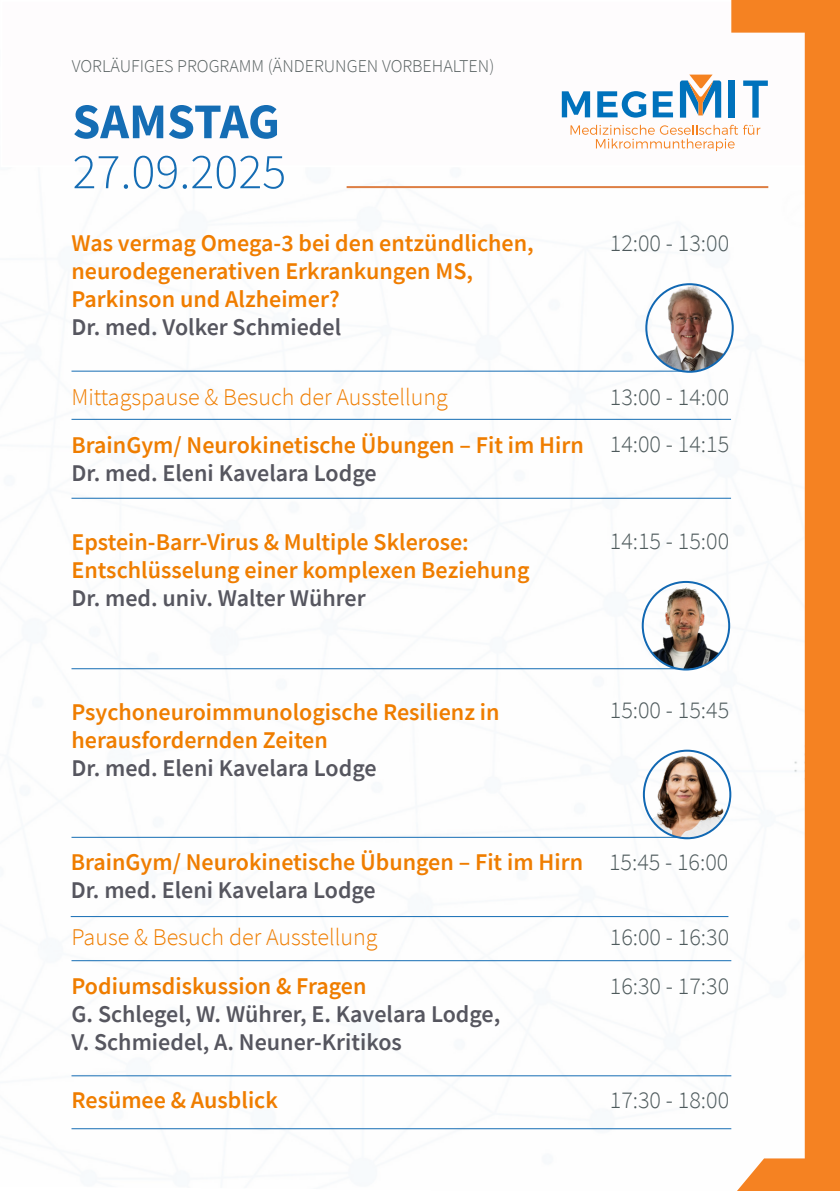
<style>
.page{position:relative;width:840px;height:1191px;background:#fff}
.page>*{position:absolute;margin:0;border:0;box-sizing:border-box;transform-origin:0 0}
.t1{font:300 50px "Source Sans Pro";color:#156db4}
.t2{font:700 50px "Source Sans Pro";letter-spacing:-.005em;color:#156db4}
.t3{font:600 24px/28px "Source Sans Pro";color:#ef7d00}
.t4{font:600 24px "Source Sans Pro";color:#56565f}
.t5{font:300 24px "Source Sans Pro";color:#4e5a5c}
.t6{font:600 24px/28px "Source Sans Pro";color:#f07d00}
.t7{font:300 24px "Source Sans Pro";color:#ef7d00}
.t8{font:300 18px "Source Sans Pro";color:#565f5f}
.s1{color:#ef7d00}
</style>
<div class="page">
<img style="left:70px;top:188px;width:661px;height:942px">
<svg style="left:570px;top:125px;width:161px;height:26px"></svg>
<svg style="left:561px;top:91px;width:28px;height:26px"></svg>
<svg style="left:597px;top:91px;width:49px;height:27px"></svg>
<svg style="left:652px;top:91px;width:20px;height:26px"></svg>
<div style="left:728px;top:80px;width:6px;height:38px;background:#0072bc"></div>
<svg style="left:679px;top:75px;width:41px;height:43px"></svg>
<hr style="left:346px;top:186px;width:421px;height:2px;background:#dd7f44">
<hr style="left:71px;top:498px;width:659px;height:1px;background:#156db4">
<hr style="left:71px;top:419px;width:659px;height:1px;background:#156db4">
<hr style="left:71px;top:960px;width:660px;height:1px;background:#156db4">
<hr style="left:71px;top:1075px;width:660px;height:1px;background:#156db4">
<hr style="left:71px;top:1128px;width:660px;height:1px;background:#156db4">
<hr style="left:71px;top:371px;width:614px;height:1px;background:#156db4">
<hr style="left:71px;top:668px;width:613px;height:1px;background:#156db4">
<hr style="left:71px;top:837px;width:617px;height:1px;background:#156db4">
<img style="left:641px;top:579px;width:88px;height:90px">
<div style="left:641px;top:581px;width:88px;height:89px;border:2px solid #1168b3;border-radius:50%"></div>
<img style="left:642px;top:750px;width:88px;height:87px">
<div style="left:642px;top:749px;width:89px;height:90px;border:2px solid #1168b3;border-radius:50%"></div>
<img style="left:645px;top:281px;width:86px;height:90px">
<div style="left:645px;top:283px;width:88px;height:90px;border:2px solid #1168b3;border-radius:50%"></div>
<svg style="left:731px;top:0;width:108px;height:1191px"></svg>
<hr style="left:71px;top:916px;width:657px;height:1px;background:#156db4">
<p class="t8" style="left:72px;top:55px;width:424px">VORLÄUFIGES PROGRAMM (ÄNDERUNGEN VORBEHALTEN)</p>
<p class="t2" style="left:72px;top:88px;width:209px">SAMSTAG</p>
<p class="t1" style="left:72px;top:141px;width:215px">27.09.2025</p>
<p class="t6" style="left:71px;top:229px;width:463px">Was vermag Omega-3 bei den entzündlichen, neurodegenerativen <span class="s1">Erkrankun</span>gen MS,<br>Parkinson und Alzheimer?</p>
<p class="t4" style="left:71px;top:311px;width:271px">Dr. med. Volker Schmiedel</p>
<p class="t7" style="left:71px;top:382px;width:378px">Mittagspause &amp; Besuch der Ausstellung</p>
<p class="t3" style="left:71px;top:430px;width:513px">BrainGym/ Neurokinetische Übungen – Fit im Hirn</p>
<p class="t4" style="left:71px;top:457px;width:306px">Dr. med. Eleni Kavelara Lodge</p>
<p class="t3" style="left:71px;top:528px;width:459px">Epstein-Barr-Virus &amp; Multiple Sklerose:<br>Entschlüsselung einer komplexen Beziehung</p>
<p class="t4" style="left:71px;top:582px;width:295px">Dr. med. univ. Walter Wührer</p>
<p class="t5" style="left:609px;top:229px;width:121px">12:00 - 13:00</p>
<p class="t5" style="left:609px;top:382px;width:121px">13:00 - 14:00</p>
<p class="t5" style="left:609px;top:429px;width:121px">14:00 - 14:15</p>
<p class="t5" style="left:609px;top:526px;width:121px">14:15 - 15:00</p>
<p class="t3" style="left:71px;top:697px;width:429px">Psychoneuroimmunologische Resilienz in herausfordernden Zeiten</p>
<p class="t4" style="left:71px;top:752px;width:306px">Dr. med. Eleni Kavelara Lodge</p>
<p class="t3" style="left:71px;top:847px;width:513px">BrainGym/ Neurokinetische Übungen – Fit im Hirn</p>
<p class="t4" style="left:71px;top:874px;width:306px">Dr. med. Eleni Kavelara Lodge</p>
<p class="t7" style="left:71px;top:922px;width:307px">Pause &amp; Besuch der Ausstellung</p>
<p class="t3" style="left:71px;top:971px;width:296px">Podiumsdiskussion &amp; Fragen</p>
<p class="t4" style="left:71px;top:998px;width:430px">G. Schlegel, W. Wührer, E. Kavelara Lodge,</p>
<p class="t4" style="left:71px;top:1026px;width:332px">V. Schmiedel, A. Neuner-Kritikos</p>
<p class="t3" style="left:71px;top:1086px;width:208px">Resümee &amp; Ausblick</p>
<p class="t5" style="left:609px;top:695px;width:121px">15:00 - 15:45</p>
<p class="t5" style="left:608px;top:847px;width:121px">15:45 - 16:00</p>
<p class="t5" style="left:609px;top:922px;width:121px">16:00 - 16:30</p>
<p class="t5" style="left:609px;top:971px;width:121px">16:30 - 17:30</p>
<p class="t5" style="left:609px;top:1085px;width:121px">17:30 - 18:00</p>
</div>
